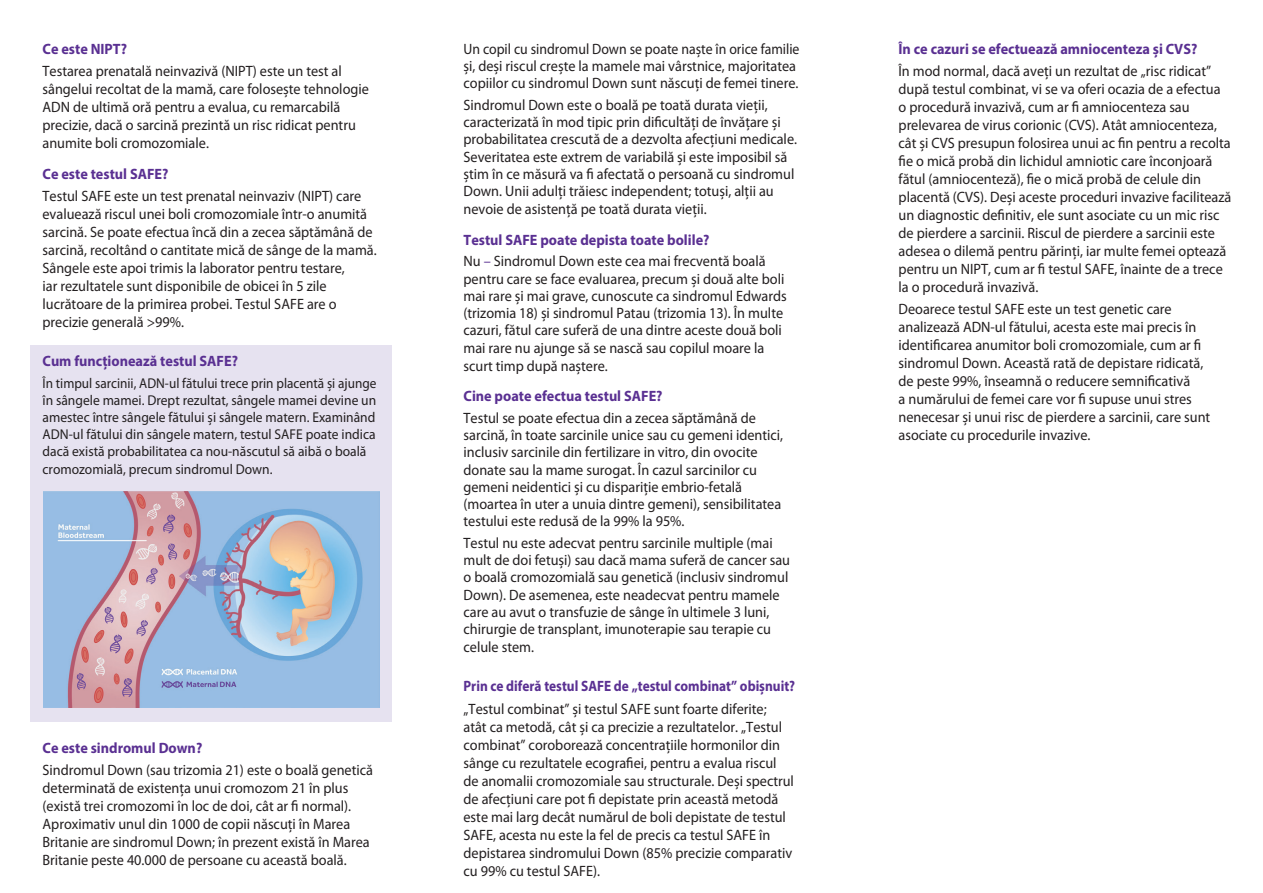
<style>
.page{position:relative;width:1263px;height:893px;background:#fff}
.page>*{position:absolute;margin:0;border:0;box-sizing:border-box;transform-origin:0 0}
.Body_Copy{font:15px/18px "Myriad Pro";color:#231f20;scale:.95 1}
.Subtitles{font:700 15px "Myriad Pro";color:#5a3092;scale:.95 1}
.Body_Copy-2{font:15px/17.2px "Myriad Pro";color:#231f20;scale:.92 1}
.Subtitles-2{font:700 15px "Myriad Pro";color:#5a3092;scale:.89 1}
.Body_Copy-3{font:700 15px "Myriad Pro";color:#5a3092;scale:.95 1}
.Body_Copy-4{font:14.25px/17.2px "Myriad Pro";color:#231f20;scale:.93 1}
.s1{color:#5a3092}
</style>
<div class="page">
<div style="left:30px;top:345px;width:362px;height:377px;background:#e6e2f0"></div>
<img style="left:44px;top:491px;width:335px;height:216px">
<p class="Subtitles" style="left:43px;top:39px;width:90px">Ce este NIPT?</p>
<p class="Body_Copy" style="left:43px;top:62px;width:345px">Testarea prenatală neinvazivă (NIPT) este un test al sângelui recoltat de la mamă, care folosește tehnologie ADN de ultimă oră pentru a evalua, cu remarcabilă precizie, dacă o sarcină prezintă un risc ridicat pentru anumite boli cromozomiale.</p>
<p class="Subtitles" style="left:43px;top:164px;width:134px">Ce este testul SAFE?</p>
<p class="Body_Copy" style="left:43px;top:187px;width:353px">Testul SAFE este un test prenatal neinvaziv (NIPT) care evaluează riscul unei boli cromozomiale într-o anumită sarcină. Se poate efectua încă din a zecea săptămână de sarcină, recoltând o cantitate mică de sânge de la mamă.<br>Sângele este apoi trimis la laborator pentru testare,<br>iar rezultatele sunt disponibile de obicei în 5 zile lucrătoare de la primirea probei. Testul SAFE are o precizie generală &gt;99%.</p>
<p class="Body_Copy-3" style="left:43px;top:351px;width:207px">Cum funcționează testul SAFE?</p>
<p class="Body_Copy-4" style="left:43px;top:374px;width:361px">În timpul sarcinii, ADN-ul fătului trece prin placentă și ajunge în sângele mamei. Drept rezultat, sângele mamei devine un amestec între sângele fătului și sângele matern. Examinând ADN-ul fătului din sângele matern, testul SAFE poate indica dacă există probabilitatea ca nou-născutul să aibă o boală cromozomială, precum sindromul Down.</p>
<p class="Subtitles" style="left:43px;top:738px;width:170px">Ce este sindromul Down?</p>
<p class="Body_Copy" style="left:43px;top:761px;width:349px">Sindromul Down (sau trizomia 21) este o boală genetică determinată de existența unui cromozom 21 în plus (există trei cromozomi în loc de doi, cât ar fi normal).<br>Aproximativ unul din 1000 de copii născuți în Marea Britanie are sindromul Down; în prezent există în Marea Britanie peste 40.000 de persoane cu această boală.</p>
<p class="Body_Copy-2" style="left:463px;top:40px;width:367px">Un copil cu sindromul Down se poate naște în orice familie și, deși riscul crește la mamele mai vârstnice, majoritatea copiilor cu sindromul Down sunt născuți de femei tinere.</p>
<p class="Body_Copy" style="left:463px;top:96px;width:353px;line-height:17.4px">Sindromul Down este o boală pe toată durata vieții, caracterizată în mod tipic prin dificultăți de învățare și probabilitatea crescută de a dezvolta afecțiuni medicale.<br>Severitatea este extrem de variabilă și este imposibil să știm în ce măsură va fi afectată o persoană cu sindromul Down. Unii adulți trăiesc independent; totuși, alții au nevoie de asistență pe toată durata vieții.</p>
<p class="Subtitles" style="left:463px;top:230px;width:260px">Testul SAFE poate depista toate bolile?</p>
<p class="Body_Copy" style="left:463px;top:252px;width:342px;line-height:17.4px">Nu <span class="s1">–</span> Sindromul Down este cea mai frecventă boală pentru care se face evaluarea, precum și două alte boli mai rare și mai grave, cunoscute ca sindromul Edwards (trizomia 18) și sindromul Patau (trizomia 13). În multe cazuri, fătul care suferă de una dintre aceste două boli mai rare nu ajunge să se nască sau copilul moare la scurt timp după naștere.</p>
<p class="Subtitles" style="left:463px;top:386px;width:211px">Cine poate efectua testul SAFE?</p>
<p class="Body_Copy" style="left:463px;top:409px;width:338px;line-height:17.2px">Testul se poate efectua din a zecea săptămână de sarcină, în toate sarcinile unice sau cu gemeni identici, inclusiv sarcinile din fertilizare in vitro, din ovocite donate sau la mame surogat. În cazul sarcinilor cu gemeni neidentici și cu dispariție embrio-fetală (moartea în uter a unuia dintre gemeni), sensibilitatea testului este redusă de la 99% la 95%.</p>
<p class="Body_Copy" style="left:463px;top:534px;width:345px;line-height:17.4px">Testul nu este adecvat pentru sarcinile multiple (mai mult de doi fetuși) sau dacă mama suferă de cancer sau o boală cromozomială sau genetică (inclusiv sindromul Down). De asemenea, este neadecvat pentru mamele care au avut o transfuzie de sânge în ultimele 3 luni, chirurgie de transplant, imunoterapie sau terapie cu celule stem.</p>
<p class="Subtitles-2" style="left:463px;top:676px;width:374px">Prin ce diferă testul SAFE de „testul combinat” obișnuit?</p>
<p class="Body_Copy" style="left:463px;top:699px;width:349px">„Testul combinat” și testul SAFE sunt foarte diferite;<br>atât ca metodă, cât și ca precizie a rezultatelor. „Testul combinat” coroborează concentrațiile hormonilor din sânge cu rezultatele ecografiei, pentru a evalua riscul de anomalii cromozomiale sau structurale. Deși spectrul de afecțiuni care pot fi depistate prin această metodă este mai larg decât numărul de boli depistate de testul SAFE, acesta nu este la fel de precis ca testul SAFE în depistarea sindromului Down (85% precizie comparativ cu 99% cu testul SAFE).</p>
<p class="Subtitles" style="left:898px;top:39px;width:316px">În ce cazuri se efectuează amniocenteza și CVS?</p>
<p class="Body_Copy" style="left:898px;top:62px;width:352px">În mod normal, dacă aveți un rezultat de „risc ridicat” după testul combinat, vi se va oferi ocazia de a efectua o procedură invazivă, cum ar fi amniocenteza sau prelevarea de virus corionic (CVS). Atât amniocenteza, cât și CVS presupun folosirea unui ac fin pentru a recolta fie o mică probă din lichidul amniotic care înconjoară fătul (amniocenteză), fie o mică probă de celule din placentă (CVS). Deși aceste proceduri invazive facilitează un diagnostic definitiv, ele sunt asociate cu un mic risc de pierdere a sarcinii. Riscul de pierdere a sarcinii este adesea o dilemă pentru părinți, iar multe femei optează pentru un NIPT, cum ar fi testul SAFE, înainte de a trece la o procedură invazivă.</p>
<p class="Body_Copy" style="left:898px;top:300px;width:330px">Deoarece testul SAFE este un test genetic care analizează ADN-ul fătului, acesta este mai precis în identificarea anumitor boli cromozomiale, cum ar fi sindromul Down. Această rată de depistare ridicată, de peste 99%, înseamnă o reducere semnificativă<br>a numărului de femei care vor fi supuse unui stres nenecesar și unui risc de pierdere a sarcinii, care sunt asociate cu procedurile invazive.</p>
</div>
